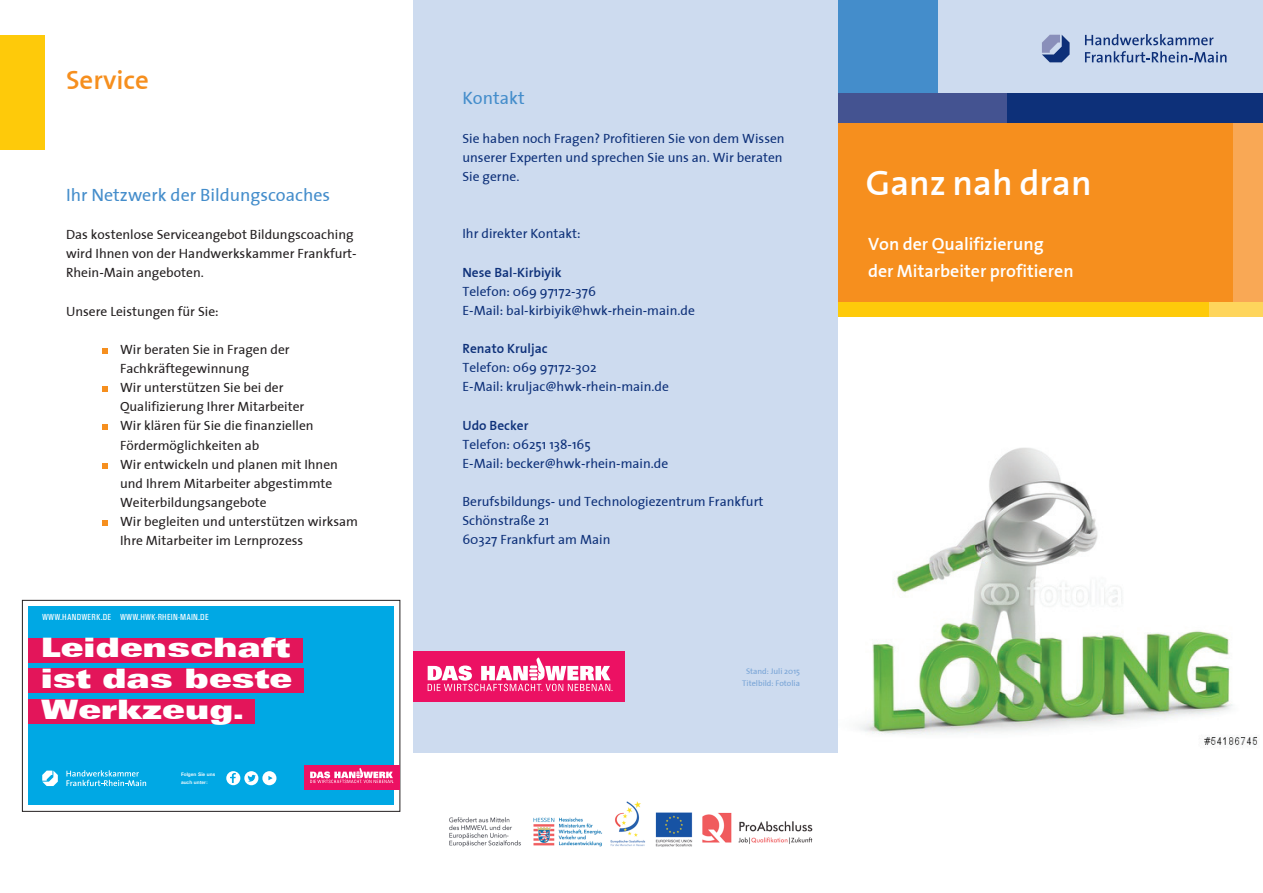
<style>
.page{position:relative;width:1263px;height:893px;background:#fff}
.page>*{position:absolute;margin:0;border:0;box-sizing:border-box;transform-origin:0 0}
.t1{font:600 36px "The Sans";color:#fff}
.t2{font:600 27px "The Sans";color:#f68f1e}
.t3{font:900 expanded 26.85px/30.9px "Univers";color:#fff;text-align:justify}
.t4{font:600 18px/26.5px "The Sans";color:#fff}
.t5{font:18px "The Sans";color:#448dcb}
.t6{font:13.5px/19.2px "The Sans";color:#231f20}
.t7{font:13.5px/19.2px "The Sans";color:#0d3079}
.t8{font:600 13.5px "The Sans";color:#0d3079}
.t9{font:8.85px "Univers Condensed";letter-spacing:.02em;color:#fff}
.t10{font:8.25px/12px "The Sans";color:#76a3d6;text-align:center}
.t11{font:700 5.1px/7.8px "Univers";color:#fff}
</style>
<div class="page">
<div style="left:414px;top:0;width:424px;height:893px;background:#cddbef"></div>
<div style="left:838px;top:123px;width:425px;height:194px;background:#f68f1e"></div>
<div style="left:838px;top:0;width:425px;height:94px;background:#cddbef"></div>
<div style="left:1233px;top:123px;width:30px;height:194px;background:#f9a855"></div>
<div style="left:838px;top:0;width:100px;height:94px;background:#448dcb"></div>
<div style="left:838px;top:302px;width:425px;height:15px;background:#fed55c"></div>
<div style="left:838px;top:94px;width:425px;height:29px;background:#0d3079"></div>
<div style="left:838px;top:302px;width:371px;height:15px;background:#feca0a"></div>
<svg style="left:1085px;top:51px;width:141px;height:12px"></svg>
<svg style="left:1085px;top:34px;width:128px;height:11px"></svg>
<svg style="left:1042px;top:35px;width:27px;height:27px"></svg>
<div style="left:413px;top:652px;width:212px;height:50px;background:#ec1163"></div>
<svg style="left:428px;top:657px;width:184px;height:34px"></svg>
<div style="left:838px;top:94px;width:168px;height:29px;background:#445391"></div>
<div style="left:0;top:35px;width:45px;height:115px;background:#feca0a"></div>
<div style="left:22px;top:600px;width:378px;height:211px;border:1px solid #231f20"></div>
<div style="left:28px;top:607px;width:365px;height:198px;background:#00a8e4"></div>
<svg style="left:66px;top:770px;width:80px;height:16px"></svg>
<svg style="left:42px;top:771px;width:16px;height:15px"></svg>
<div style="left:28px;top:638px;width:274px;height:24px;background:#e3155a"></div>
<div style="left:28px;top:668px;width:276px;height:25px;background:#e3155a"></div>
<div style="left:28px;top:699px;width:227px;height:25px;background:#e3155a"></div>
<div style="left:226px;top:771px;width:14px;height:14px;background:#fff;border-radius:50%"></div>
<div style="left:244px;top:771px;width:14px;height:14px;background:#fff;border-radius:50%"></div>
<div style="left:262px;top:771px;width:14px;height:14px;background:#fff;border-radius:50%"></div>
<svg style="left:231px;top:773px;width:5px;height:10px"></svg>
<svg style="left:247px;top:774px;width:9px;height:8px"></svg>
<svg style="left:268px;top:776px;width:4px;height:5px"></svg>
<div style="left:304px;top:765px;width:95px;height:24px;background:#ec1163"></div>
<svg style="left:310px;top:768px;width:84px;height:15px"></svg>
<img style="left:858px;top:448px;width:400px;height:298px">
<div style="left:407px;top:753px;width:448px;height:140px;background:#fff"></div>
<img style="left:449px;top:801px;width:364px;height:46px">
<svg style="left:102px;top:348px;width:6px;height:6px"></svg>
<svg style="left:102px;top:387px;width:6px;height:5px"></svg>
<svg style="left:102px;top:425px;width:6px;height:5px"></svg>
<svg style="left:102px;top:463px;width:6px;height:5px"></svg>
<svg style="left:102px;top:520px;width:6px;height:6px"></svg>
<h2 class="t2" style="left:66px;top:57px;width:84px">Service</h2>
<h3 class="t5" style="left:66px;top:180px;width:266px">Ihr Netzwerk der Bildungscoaches</h3>
<p class="t6" style="left:66px;top:225px;width:292px">Das kostenlose Serviceangebot Bildungscoaching wird Ihnen von der Handwerkskammer Frankfurt-<br>Rhein-Main angeboten.</p>
<p class="t6" style="left:66px;top:301px;width:154px">Unsere Leistungen für Sie:</p>
<p class="t6" style="left:120px;top:339px;width:240px">Wir beraten Sie in Fragen der<br>Fachkräftegewinnung<br>Wir unterstützen Sie bei der<br>Qualifizierung Ihrer Mitarbeiter<br>Wir klären für Sie die finanziellen<br>Fördermöglichkeiten ab<br>Wir entwickeln und planen mit Ihnen und Ihrem Mitarbeiter abgestimmte<br>Weiterbildungsangebote<br>Wir begleiten und unterstützen wirksam<br>Ihre Mitarbeiter im Lernprozess</p>
<p class="t9" style="left:42px;top:611px;width:168px">WWW.HANDWERK.DE WWW.HWK-RHEIN-MAIN.DE</p>
<h3 class="t3" style="left:41px;top:632px;width:253px">Leidenschaft ist das beste Werkzeug.</h3>
<p class="t11" style="left:181px;top:770px;width:36px">Folgen Sie uns auch unter:</p>
<h3 class="t5" style="left:462px;top:83px;width:64px">Kontakt</h3>
<p class="t7" style="left:462px;top:128px;width:324px">Sie haben noch Fragen? Profitieren Sie von dem Wissen unserer Experten und sprechen Sie uns an. Wir beraten<br>Sie gerne.</p>
<p class="t7" style="left:462px;top:224px;width:120px">Ihr direkter Kontakt:</p>
<p class="t8" style="left:462px;top:261px;width:101px">Nese Bal-Kirbiyik</p>
<p class="t7" style="left:462px;top:281px;width:234px">Telefon: 069 97172-376<br>E-Mail: bal-kirbiyik@hwk-rhein-main.de</p>
<p class="t8" style="left:462px;top:337px;width:87px">Renato Kruljac</p>
<p class="t7" style="left:462px;top:358px;width:208px">Telefon: 069 97172-302<br>E-Mail: kruljac@hwk-rhein-main.de</p>
<p class="t8" style="left:462px;top:414px;width:68px">Udo Becker</p>
<p class="t7" style="left:462px;top:434px;width:207px">Telefon: 06251 138-165<br>E-Mail: becker@hwk-rhein-main.de</p>
<p class="t7" style="left:462px;top:492px;width:303px">Berufsbildungs- und Technologiezentrum Frankfurt<br>Schönstraße 21<br>60327 Frankfurt am Main</p>
<p class="t10" style="left:742px;top:665px;width:59px">Stand: Juli 2015<br>Titelbild: Fotolia</p>
<h1 class="t1" style="left:866px;top:153px;width:227px">Ganz nah dran</h1>
<h3 class="t4" style="left:868px;top:230px;width:207px">Von der Qualifizierung der Mitarbeiter profitieren</h3>
</div>
